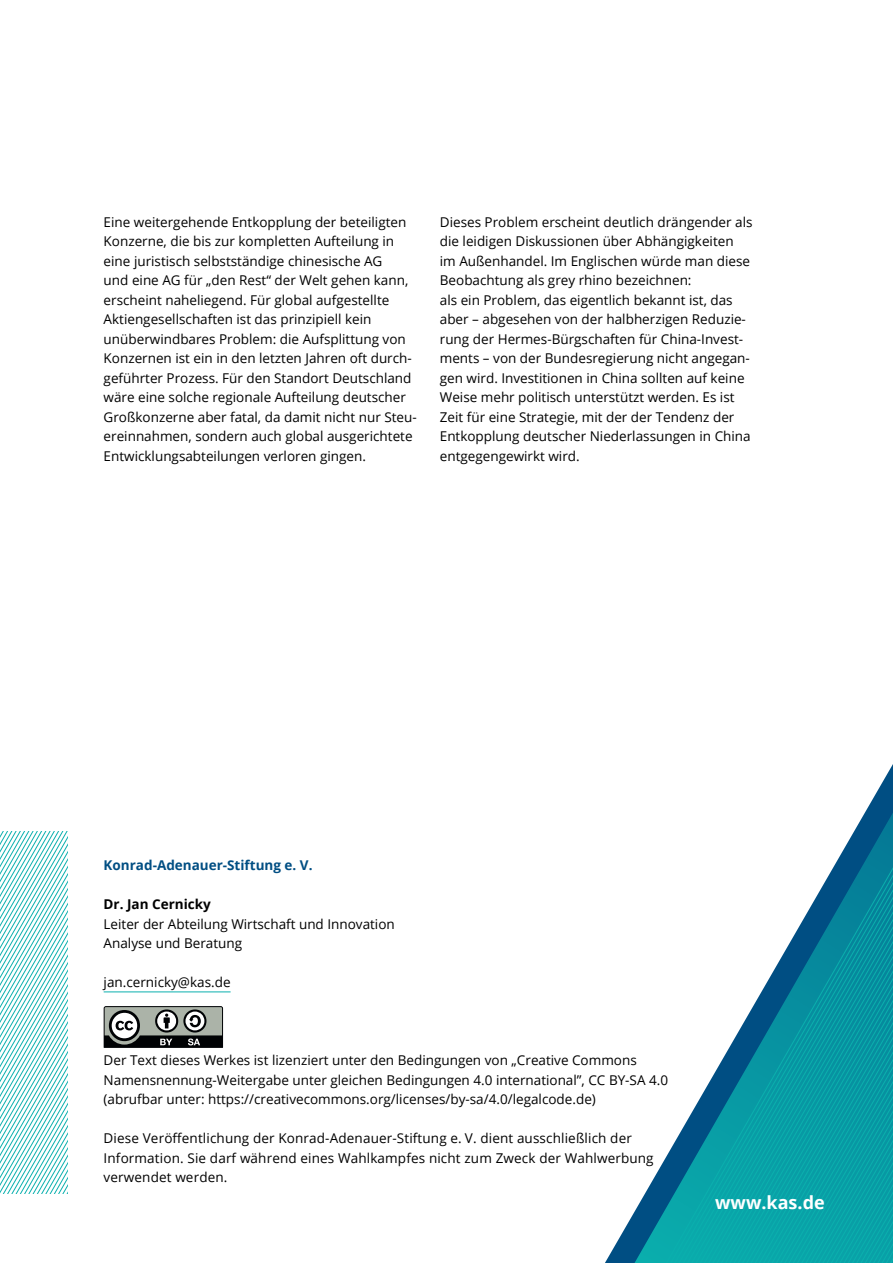
<style>
.page{position:relative;width:893px;height:1263px;background:#fff}
.page>*{position:absolute;margin:0;border:0;box-sizing:border-box;transform-origin:0 0}
.t1{font:700 18px "Open Sans";color:#fff}
.t2{font:13.5px/19.5px "Open Sans";color:#000}
.t3{font:700 13.5px "Open Sans";color:#004e83}
.t4{font:700 13.5px "Open Sans";color:#000}
</style>
<div class="page">
<svg style="left:878px;top:764px;width:15px;height:26px"></svg>
<svg style="left:627px;top:790px;width:266px;height:473px"></svg>
<svg style="left:0;top:831px;width:68px;height:363px"></svg>
<svg style="left:104px;top:1006px;width:119px;height:42px;background:#727672"></svg>
<hr style="left:104px;top:991px;width:127px;height:1px;background:#0bb0ae">
<p class="t2" style="left:104px;top:212px;width:315px">Eine weitergehende Entkopplung der beteiligten Konzerne, die bis zur kompletten Aufteilung in eine juristisch selbstständige chinesische AG<br>und eine AG für „den Rest“ der Welt gehen kann, erscheint naheliegend. Für global aufgestellte Aktiengesellschaften ist das prinzipiell kein unüberwindbares Problem: die Aufsplittung von Konzernen ist ein in den letzten Jahren oft durch&shy;geführter Prozess. Für den Standort Deutschland wäre eine solche regionale Aufteilung deutscher Großkonzerne aber fatal, da damit nicht nur Steu&shy;ereinnahmen, sondern auch global ausgerichtete Entwicklungsabteilungen verloren gingen.</p>
<p class="t2" style="left:440px;top:212px;width:314px">Dieses Problem erscheint deutlich drängender als die leidigen Diskussionen über Abhängigkeiten im Außenhandel. Im Englischen würde man diese Beobachtung als grey rhino bezeichnen:<br>als ein Problem, das eigentlich bekannt ist, das aber – abgesehen von der halbherzigen Reduzie&shy;rung der Hermes-Bürgschaften für China-Invest&shy;ments – von der Bundesregierung nicht angegan&shy;gen wird. Investitionen in China sollten auf keine Weise mehr politisch unterstützt werden. Es ist Zeit für eine Strategie, mit der der Tendenz der Entkopplung deutscher Niederlassungen in China entgegengewirkt wird.</p>
<p class="t3" style="left:104px;top:856px;width:210px">Konrad-Adenauer-Stiftung e. V.</p>
<p class="t4" style="left:104px;top:895px;width:109px">Dr. Jan Cernicky</p>
<p class="t2" style="left:104px;top:914px;width:293px">Leiter der Abteilung Wirtschaft und Innovation<br>Analyse und Beratung</p>
<p class="t2" style="left:104px;top:972px;width:128px">jan.cernicky@kas.de</p>
<p class="t2" style="left:104px;top:1050px;width:566px">Der Text dieses Werkes ist lizenziert unter den Bedingungen von „Creative Commons<br>Namensnennung-Weitergabe unter gleichen Bedingungen 4.0 international”, CC BY-SA 4.0 (abrufbar unter: https://creativecommons.org/licenses/by-sa/4.0/legalcode.de)</p>
<p class="t2" style="left:104px;top:1128px;width:551px">Diese Veröffentlichung der Konrad-Adenauer-Stiftung e. V. dient ausschließlich der<br>Information. Sie darf während eines Wahlkampfes nicht zum Zweck der Wahlwerbung verwendet werden.</p>
<h1 class="t1" style="left:715px;top:1190px;width:111px">www.kas.de</h1>
</div>
